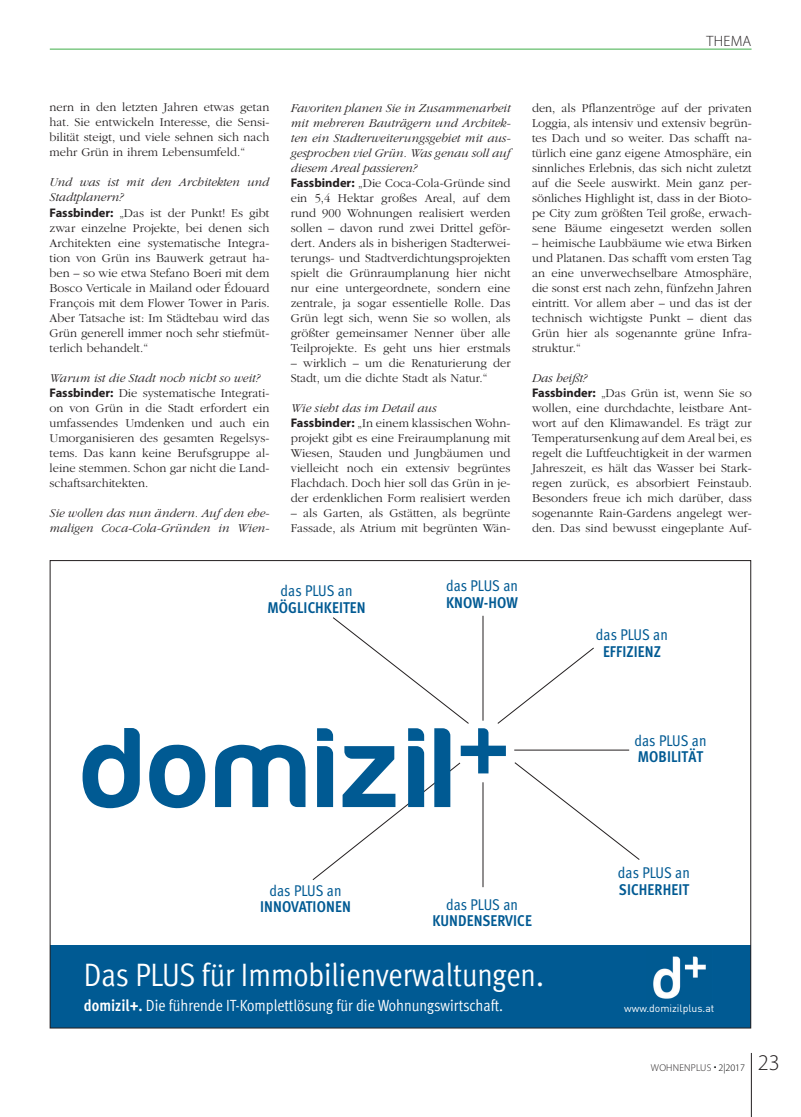
<style>
.page{position:relative;width:801px;height:1117px;background:#fff}
.page>*{position:absolute;margin:0;border:0;box-sizing:border-box;transform-origin:0 0}
.t1{font:32.38px "Meta Cond Normal";color:#fff}
.t2{font:300 22.5px "Myriad Pro";color:#231f20}
.t3{font:16.25px "Meta Cond Normal";color:#fff}
.t4{font:15.62px/16.5px "Meta Cond";color:#005a93}
.t5{font:700 15.62px/16.5px "Meta Cond";letter-spacing:.01em;color:#005a93;text-align:center}
.t6{font:300 15px "Myriad Pro";letter-spacing:.02em;color:#231f20}
.Copy{font:300 12.5px/15px "ITC Garamond Std";color:#231f20;text-align:justify}
.Copy-2{font:italic 300 12.5px/15px "ITC Garamond Std";color:#231f20}
.t7{font:10.38px "DIN";color:#fff}
.t8{font:300 10px "Myriad Pro";letter-spacing:.02em;color:#231f20}
.s1{font-family:"Myriad Pro";font-weight:700}
.s2{font-weight:400}
.s3{font-weight:700}
.s4{font-family:"Meta Cond";font-weight:700}
.s5{color:#000}
</style>
<div class="page">
<hr style="left:751px;top:1052px;width:1px;height:64px;background:#231f20">
<hr style="left:50px;top:49px;width:701px;height:1px;background:#40ae49">
<div style="left:50px;top:945px;width:701px;height:82px;background:#005a93"></div>
<hr style="left:483px;top:615px;width:1px;height:105px;background:#231f20">
<hr style="left:483px;top:782px;width:1px;height:104px;background:#231f20">
<svg style="left:83px;top:728px;width:57px;height:80px"></svg>
<svg style="left:149px;top:744px;width:56px;height:64px"></svg>
<svg style="left:215px;top:744px;width:90px;height:62px"></svg>
<svg style="left:312px;top:617px;width:328px;height:263px"></svg>
<img style="left:653px;top:956px;width:53px;height:43px">
<p class="t6" style="left:706px;top:32px;width:46px">THEMA</p>
<p class="Copy" style="left:50px;top:100px;width:221px">nern in den letzten Jahren etwas getan hat. Sie entwickeln Interesse, die Sensi&shy;bilität steigt, und viele sehnen sich nach mehr Grün in ihrem Lebensumfeld.“</p>
<p class="Copy-2" style="left:50px;top:175px;width:221px">Und was ist mit den Architekten und<br>Stadtplanern?</p>
<p class="Copy" style="left:50px;top:205px;width:221px"><span class="s1">Fassbinder:</span> „Das ist der Punkt! Es gibt zwar einzelne Projekte, bei denen sich Architekten eine systematische Integra&shy;tion von Grün ins Bauwerk getraut ha&shy;ben – so wie etwa Stefano Boeri mit dem Bosco Verticale in Mailand oder Édouard François mit dem Flower Tower in Paris.<br>Aber Tatsache ist: Im Städtebau wird das Grün generell immer noch sehr stiefmüt&shy;terlich behandelt.“</p>
<p class="Copy-2" style="left:50px;top:370px;width:212px">Warum ist die Stadt noch nicht so weit?</p>
<p class="Copy" style="left:50px;top:385px;width:221px"><span class="s1">Fassbinder:</span> Die systematische Integrati&shy;on von Grün in die Stadt erfordert ein umfassendes Umdenken und auch ein Umorganisieren des gesamten Regelsys&shy;tems. Das kann keine Berufsgruppe al&shy;leine stemmen. Schon gar nicht die Land&shy;schaftsarchitekten.</p>
<p class="Copy-2" style="left:50px;top:505px;width:221px">Sie wollen das nun ändern. Auf den ehe&shy;maligen Coca-Cola-Gründen in Wien-</p>
<p class="Copy-2" style="left:291px;top:100px;width:221px;text-align:justify">Favoriten planen Sie in Zusammenarbeit mit mehreren Bauträgern und Architek&shy;ten ein Stadterweiterungsgebiet mit aus&shy;gesprochen viel Grün. Was genau soll auf diesem Areal passieren?</p>
<p class="Copy" style="left:291px;top:175px;width:221px"><span class="s1">Fassbinder:</span> „Die Coca-Cola-Gründe sind ein 5,4 Hektar großes Areal, auf dem rund 900 Wohnungen realisiert werden sollen – davon rund zwei Drittel geför&shy;dert. Anders als in bisherigen Stadterwei&shy;terungs- und Stadtverdichtungsprojekten spielt die Grünraumplanung hier nicht nur eine untergeordnete, sondern eine zentrale, ja sogar essentielle Rolle. Das Grün legt sich, wenn Sie so wollen, als größter gemeinsamer Nenner über alle Teilprojekte. Es geht uns hier erstmals</p>
<p class="Copy" style="left:291px;top:355px;width:221px">– wirklich – um die Renaturierung der<br>Stadt, um die dichte Stadt als Natur.“</p>
<p class="Copy-2" style="left:291px;top:400px;width:147px">Wie sieht das im Detail aus</p>
<p class="Copy" style="left:291px;top:415px;width:221px"><span class="s1">Fassbinder:</span> „In einem klassischen Wohn&shy;projekt gibt es eine Freiraumplanung mit Wiesen, Stauden und Jungbäumen und vielleicht noch ein extensiv begrüntes Flachdach. Doch hier soll das Grün in je&shy;der erdenklichen Form realisiert werden</p>
<p class="Copy" style="left:291px;top:505px;width:221px">– als Garten, als Gstätten, als begrünte<br>Fassade, als Atrium mit begrünten Wän-</p>
<p class="Copy" style="left:532px;top:100px;width:221px">den, als Pflanzentröge auf der privaten Loggia, als intensiv und extensiv begrün&shy;tes Dach und so weiter. Das schafft na&shy;türlich eine ganz eigene Atmosphäre, ein sinnliches Erlebnis, das sich nicht zuletzt auf die Seele auswirkt. Mein ganz per&shy;sönliches Highlight ist, dass in der Bioto&shy;pe City zum größten Teil große, erwach&shy;sene Bäume eingesetzt werden sollen</p>
<p class="Copy" style="left:532px;top:235px;width:221px">– heimische Laubbäume wie etwa Birken und Platanen. Das schafft vom ersten Tag an eine unverwechselbare Atmosphäre, die sonst erst nach zehn, fünfzehn Jahren eintritt. Vor allem aber – und das ist der technisch wichtigste Punkt – dient das Grün hier als sogenannte grüne Infra-</p>
<p class="Copy" style="left:532px;top:340px;width:50px">struktur.“</p>
<p class="Copy-2" style="left:532px;top:370px;width:57px">Das heißt?</p>
<p class="Copy" style="left:532px;top:385px;width:221px"><span class="s1">Fassbinder:</span> „Das Grün ist, wenn Sie so wollen, eine durchdachte, leistbare Ant&shy;wort auf den Klimawandel. Es trägt zur Temperatursenkung auf dem Areal bei, es regelt die Luftfeuchtigkeit in der warmen Jahreszeit, es hält das Wasser bei Stark&shy;regen zurück, es absorbiert Feinstaub.<br>Besonders freue ich mich darüber, dass sogenannte Rain-Gardens angelegt wer&shy;den. Das sind bewusst eingeplante Auf-</p>
<p class="t5" style="left:267px;top:582px;width:100px"><span class="s2">das PLUS an<br></span>MÖGLICHKEITEN</p>
<p class="t4" style="left:446px;top:577px;width:73px">das PLUS an<br><span class="s3">KNOW-HOW</span></p>
<p class="t4" style="left:596px;top:626px;width:73px;text-align:center">das PLUS an<br><span class="s3">EFFIZIENZ</span></p>
<p class="t4" style="left:634px;top:732px;width:73px">das PLUS an<br><span class="s3">MOBILITÄT</span></p>
<p class="t4" style="left:618px;top:864px;width:73px">das PLUS an</p>
<p class="t4" style="left:269px;top:881px;width:73px">das PLUS an</p>
<p class="t5" style="left:619px;top:880px;width:72px">SICHERHEIT</p>
<p class="t5" style="left:260px;top:898px;width:92px">INNOVATIONEN</p>
<p class="t5" style="left:432px;top:895px;width:101px"><span class="s2">das PLUS an<br></span>KUNDENSERVICE</p>
<p class="t1" style="left:84px;top:956px;width:461px">Das Plus für Immobilienverwaltungen.</p>
<p class="t3" style="left:84px;top:996px;width:421px"><span class="s4">DOMIZIL+.</span> Die führende IT-Komplettlösung für die Wohnungswirtschaft.</p>
<p class="t7" style="left:624px;top:1001px;width:91px">www.domizilplus.at</p>
<p class="t8" style="left:651px;top:1061px;width:96px">WOHNENPLUS <sup>.</sup> <span class="s5">2|2017</span></p>
<p class="t2" style="left:758px;top:1050px;width:23px">23</p>
</div>
